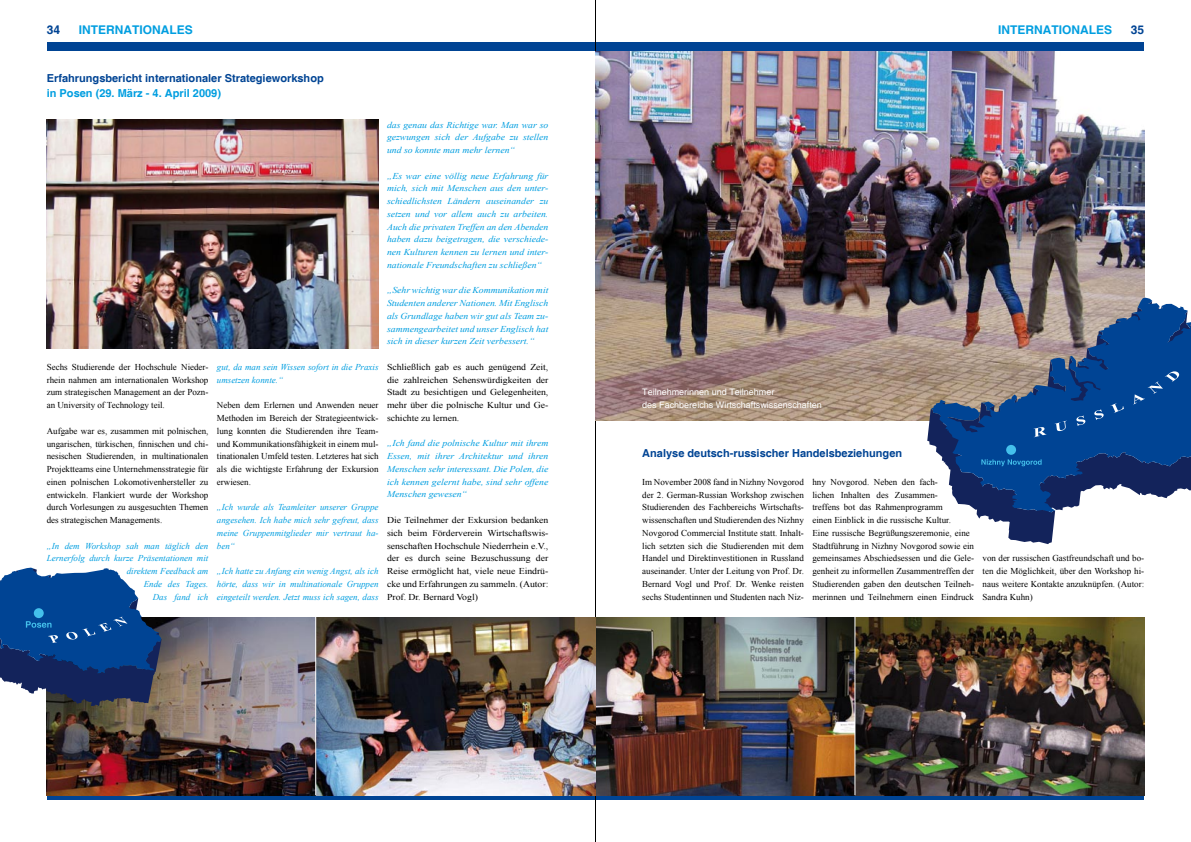
<style>
.page{position:relative;width:1191px;height:842px;background:#fff}
.page>*{position:absolute;margin:0;border:0;box-sizing:border-box;transform-origin:0 0}
.t1{font:700 12px "Helvetica";color:#009ee0}
.t2{font:700 12px "Helvetica";color:#004494}
.t3{font:700 11px "Helvetica";color:#004494}
.t4{font:700 11px "Helvetica";color:#009ee0}
.t5{font:9px/12.8px "Times New Roman";color:#000;text-align:justify}
.t6{font:italic 9px/12.8px "Times New Roman";letter-spacing:-.005em;color:#009ee0;text-align:justify;scale:1.08 1}
.t7{font:italic 9px/12.8px "Times New Roman";letter-spacing:-.005em;color:#009ee0;text-align:justify}
.t8{font:9px/12.8px "Times New Roman";color:#000;text-align:justify;scale:1.08 1}
.t9{font:9px/12.8px "Helvetica";color:#fff}
</style>
<div class="page">
<div style="left:47px;top:43px;width:548px;height:8px;background:#004494"></div>
<svg style="left:47px;top:795px;width:548px;height:4px;background:#23518b"></svg>
<div style="left:595px;top:43px;width:549px;height:8px;background:#004494"></div>
<svg style="left:596px;top:795px;width:548px;height:4px;background:#10417e"></svg>
<hr style="left:595px;top:0;width:1px;height:842px;background:#000">
<img style="left:595px;top:51px;width:549px;height:370px">
<img style="left:47px;top:617px;width:1097px;height:178px">
<img style="left:47px;top:119px;width:331px;height:230px">
<svg style="left:927px;top:301px;width:128px;height:243px"></svg>
<svg style="left:930px;top:298px;width:261px;height:214px;background:#48648f"></svg>
<svg style="left:1033px;top:427px;width:13px;height:10px"></svg>
<svg style="left:1054px;top:421px;width:12px;height:10px"></svg>
<svg style="left:1076px;top:415px;width:9px;height:11px"></svg>
<svg style="left:1094px;top:409px;width:9px;height:11px"></svg>
<svg style="left:1110px;top:403px;width:13px;height:10px"></svg>
<svg style="left:1133px;top:371px;width:46px;height:33px;background:#13529c"></svg>
<div style="left:1006px;top:445px;width:10px;height:10px;background:#44c0eb;border-radius:50%"></div>
<svg style="left:981px;top:459px;width:60px;height:7px"></svg>
<svg style="left:0;top:568px;width:162px;height:138px;background:#2d5790"></svg>
<hr style="left:854px;top:617px;width:1px;height:178px;background:#fff">
<hr style="left:315px;top:617px;width:1px;height:178px;background:#fff">
<h1 class="t2" style="left:47px;top:23px;width:15px">34</h1>
<h1 class="t1" style="left:79px;top:23px;width:115px">INTERNATIONALES</h1>
<h1 class="t1" style="left:998px;top:23px;width:115px">INTERNATIONALES</h1>
<h1 class="t2" style="left:1130px;top:23px;width:15px">35</h1>
<p class="t3" style="left:47px;top:72px;width:278px">Erfahrungsbericht internationaler Strategieworkshop</p>
<p class="t4" style="left:47px;top:87px;width:176px">in Posen (29. März - 4. April 2009)</p>
<p class="t5" style="left:47px;top:360px;width:163px">Sechs Studierende der Hochschule Nieder&shy;rhein nahmen am internationalen Workshop zum strategischen Management an der Pozn&shy;an University of Technology teil.</p>
<p class="t5" style="left:47px;top:424px;width:163px">Aufgabe war es, zusammen mit polnischen, ungarischen, türkischen, finnischen und chi&shy;nesischen Studierenden, in multinationalen Projektteams eine Unternehmensstrategie für einen polnischen Lokomotivenhersteller zu entwickeln. Flankiert wurde der Workshop durch Vorlesungen zu ausgesuchten Themen des strategischen Managements.</p>
<p class="t7" style="left:47px;top:539px;width:163px;text-align:right">„In dem Workshop sah man täglich den<br>Lernerfolg durch kurze Präsentationen mit direktem Feedback am<br>Ende des Tages.<br>Das fand ich</p>
<p class="t6" style="left:387px;top:118px;width:151px">das genau das Richtige war. Man war so gezwungen sich der Aufgabe zu stellen und so konnte man mehr lernen“</p>
<p class="t6" style="left:387px;top:169px;width:151px">„Es war eine völlig neue Erfahrung für mich, sich mit Menschen aus den unter&shy;schiedlichsten Ländern auseinander zu setzen und vor allem auch zu arbeiten.<br>Auch die privaten Treffen an den Abenden haben dazu beigetragen, die verschiede&shy;nen Kulturen kennen zu lernen und inter&shy;nationale Freundschaften zu schließen“</p>
<p class="t6" style="left:387px;top:284px;width:151px">„Sehr wichtig war die Kommunikation mit Studenten anderer Nationen. Mit Englisch als Grundlage haben wir gut als Team zu&shy;sammengearbeitet und unser Englisch hat sich in dieser kurzen Zeit verbessert.“</p>
<p class="t8" style="left:387px;top:360px;width:151px">Schließlich gab es auch genügend Zeit, die zahlreichen Sehenswürdigkeiten der Stadt zu besichtigen und Gelegenheiten, mehr über die polnische Kultur und Ge&shy;schichte zu lernen.</p>
<p class="t6" style="left:387px;top:437px;width:151px">„Ich fand die polnische Kultur mit ihrem Essen, mit ihrer Architektur und ihren Menschen sehr interessant. Die Polen, die ich kennen gelernt habe, sind sehr offene Menschen gewesen“</p>
<p class="t8" style="left:387px;top:513px;width:151px">Die Teilnehmer der Exkursion bedanken sich beim Förderverein Wirtschaftswis&shy;senschaften Hochschule Niederrhein e.V., der es durch seine Bezuschussung der Reise ermöglicht hat, viele neue Eindrü&shy;cke und Erfahrungen zu sammeln. (Autor:<br>Prof. Dr. Bernard Vogl)</p>
<p class="t7" style="left:217px;top:360px;width:163px">gut, da man sein Wissen sofort in die Praxis umsetzen konnte.“</p>
<p class="t5" style="left:217px;top:399px;width:163px">Neben dem Erlernen und Anwenden neuer Methoden im Bereich der Strategieentwick&shy;lung konnten die Studierenden ihre Team&shy;und Kommunikationsfähigkeit in einem mul&shy;tinationalen Umfeld testen. Letzteres hat sich als die wichtigste Erfahrung der Exkursion erwiesen.</p>
<p class="t7" style="left:217px;top:501px;width:163px">„Ich wurde als Teamleiter unserer Gruppe angesehen. Ich habe mich sehr gefreut, dass meine Gruppenmitglieder mir vertraut ha&shy;ben“</p>
<p class="t7" style="left:217px;top:564px;width:163px">„Ich hatte zu Anfang ein wenig Angst, als ich hörte, dass wir in multinationale Gruppen eingeteilt werden. Jetzt muss ich sagen, dass</p>
<p class="t9" style="left:642px;top:386px;width:181px">Teilnehmerinnen und Teilnehmer<br>des Fachbereichs Wirtschaftswissenschaften</p>
<p class="t3" style="left:642px;top:446px;width:261px">Analyse deutsch-russischer Handelsbeziehungen</p>
<p class="t5" style="left:642px;top:475px;width:163px">Im November 2008 fand in Nizhny Novgorod der 2. German-Russian Workshop zwischen Studierenden des Fachbereichs Wirtschafts&shy;wissenschaften und Studierenden des Nizhny Novgorod Commercial Institute statt. Inhalt&shy;lich setzten sich die Studierenden mit dem Handel und Direktinvestitionen in Russland auseinander. Unter der Leitung von Prof. Dr.<br>Bernard Vogl und Prof. Dr. Wenke reisten sechs Studentinnen und Studenten nach Niz-</p>
<p class="t5" style="left:812px;top:475px;width:163px;text-align:left">hny Novgorod. Neben den fach-<br>lichen Inhalten des Zusammen-<br>treffens bot das Rahmenprogramm<br>einen Einblick in die russische Kultur.<br>Eine russische Begrüßungszeremonie, eine Stadtführung in Nizhny Novgorod sowie ein gemeinsames Abschiedsessen und die Gele&shy;genheit zu informellen Zusammentreffen der Studierenden gaben den deutschen Teilneh&shy;merinnen und Teilnehmern einen Eindruck</p>
<p class="t5" style="left:982px;top:552px;width:163px">von der russischen Gastfreundschaft und bo&shy;ten die Möglichkeit, über den Workshop hi&shy;naus weitere Kontakte anzuknüpfen. (Autor:<br>Sandra Kuhn)</p>
</div>
